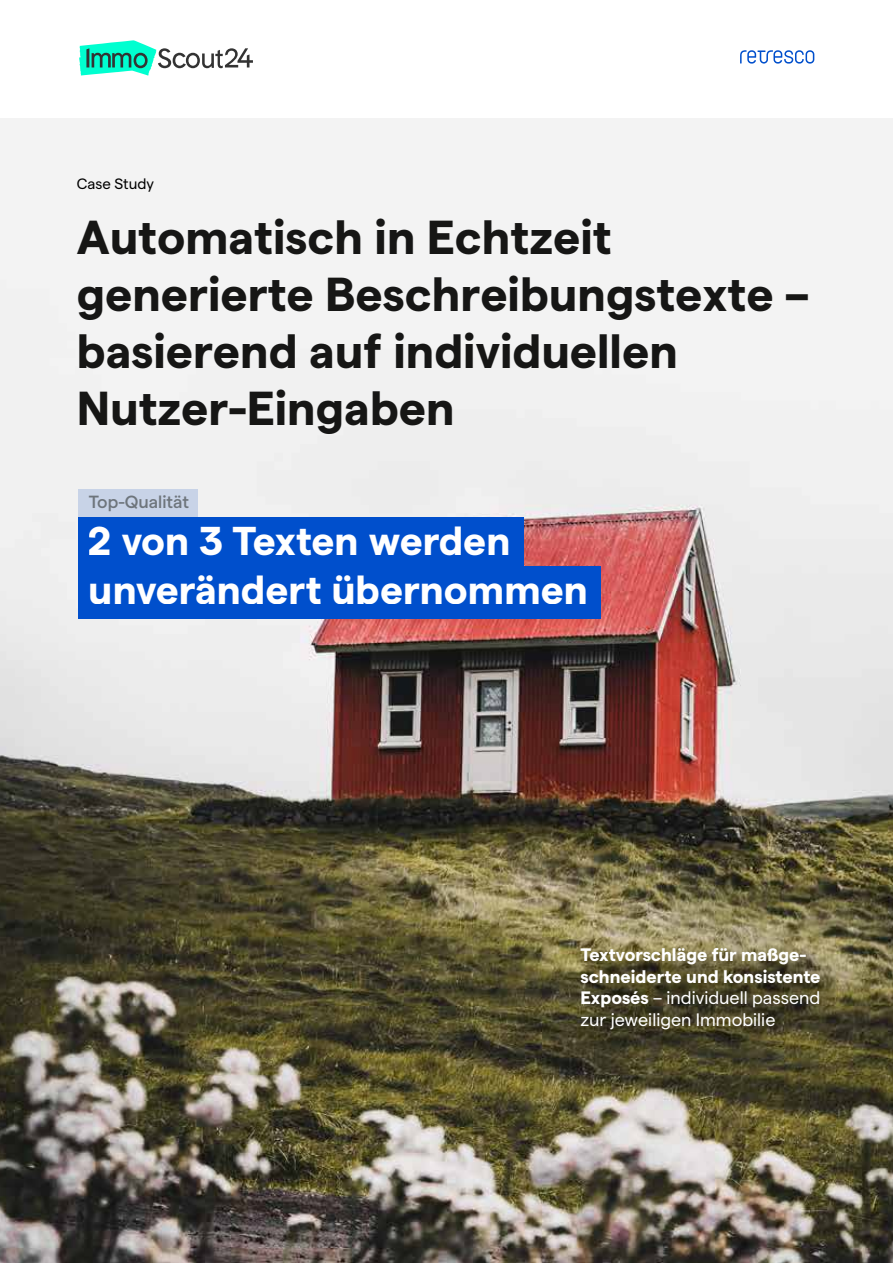
<style>
.page{position:relative;width:893px;height:1263px;background:#fff}
.page>*{position:absolute;margin:0;border:0;box-sizing:border-box;transform-origin:0 0}
.t1{font:700 47.55px/57.2px "Matter";color:#161615}
.t2{font:700 40.2px/48.3px "Matter";color:#fff}
.t3{font:700 18px/21.6px "Matter";color:#fff}
.t4{font:500 17.55px "Matter";color:#6e757c}
.t5{font:15px "Matter";color:#000}
.s1{font-weight:400}
</style>
<div class="page">
<img style="left:0;top:118px;width:893px;height:1145px">
<div style="left:79px;top:566px;width:522px;height:53px;background:#004fcc"></div>
<img style="left:567px;top:932px;width:299px;height:141px">
<div style="left:79px;top:517px;width:445px;height:53px;background:#004fcc"></div>
<div style="left:79px;top:489px;width:119px;height:28px;background:#c8d3e7"></div>
<svg style="left:79px;top:40px;width:174px;height:36px"></svg>
<svg style="left:740px;top:50px;width:74px;height:14px"></svg>
<p class="t5" style="left:77px;top:173px;width:79px">Case Study</p>
<h1 class="t1" style="left:77px;top:204px;width:734px">Automatisch in Echtzeit generierte Beschreibungstexte – basierend auf individuellen<br>Nutzer-Eingaben</h1>
<p class="t4" style="left:89px;top:489px;width:102px">Top-Qualität</p>
<h2 class="t2" style="left:89px;top:513px;width:501px">2 von 3 Texten werden unverändert übernommen</h2>
<p class="t3" style="left:580px;top:942px;width:242px">Textvorschläge für maßge&shy;schneiderte und konsistente<br>Exposés <span class="s1">– individuell passend zur jeweiligen Immobilie</span></p>
</div>
